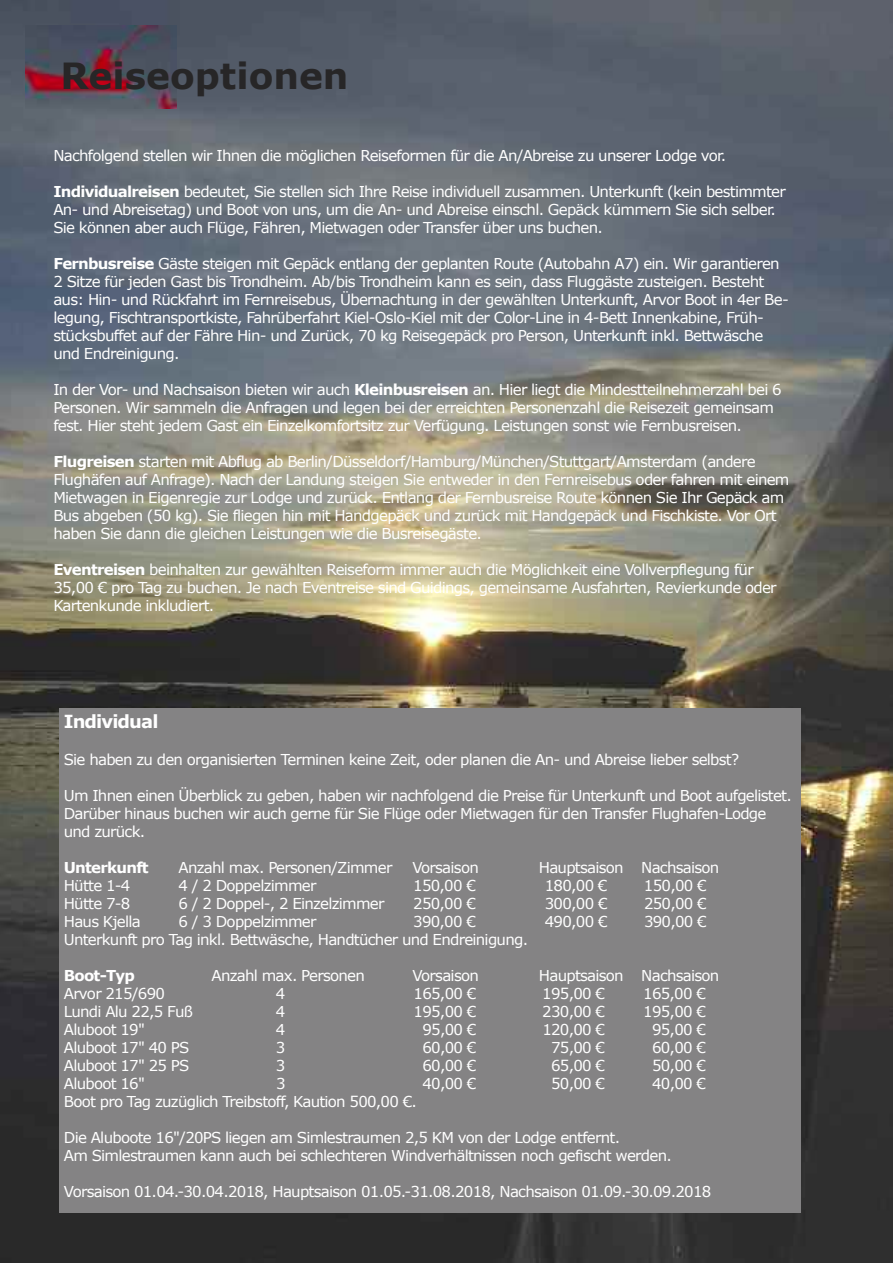
<style>
.page{position:relative;width:893px;height:1263px;background:#fff}
.page>*{position:absolute;margin:0;border:0;box-sizing:border-box;transform-origin:0 0}
.t1{font:700 36px "Verdana";color:#272627}
.t2{font:700 18px "Verdana";letter-spacing:-.05em;color:#fff}
.t3{font:15px/18px "Verdana";letter-spacing:-.05em;color:#fff}
.t4{font:700 15px "Verdana";letter-spacing:-.05em;color:#fff}
.s1{font-weight:700}
</style>
<div class="page">
<img style="left:0;top:0;width:893px;height:1263px">
<img style="left:26px;top:26px;width:151px;height:82px">
<div style="left:60px;top:708px;width:741px;height:504px;background:#848384"></div>
<h1 class="t1" style="left:60px;top:53px;width:290px">Reiseoptionen</h1>
<p class="t3" style="left:53px;top:146px;width:674px">Nachfolgend stellen wir Ihnen die möglichen Reiseformen für die An/Abreise zu unserer Lodge vor.</p>
<p class="t3" style="left:53px;top:182px;width:734px"><span class="s1">Individualreisen</span> bedeutet, Sie stellen sich Ihre Reise individuell zusammen. Unterkunft (kein bestimmter<br>An- und Abreisetag) und Boot von uns, um die An- und Abreise einschl. Gepäck kümmern Sie sich selber.<br>Sie können aber auch Flüge, Fähren, Mietwagen oder Transfer über uns buchen.</p>
<p class="t3" style="left:53px;top:254px;width:737px"><span class="s1">Fernbusreise</span> Gäste steigen mit Gepäck entlang der geplanten Route (Autobahn A7) ein. Wir garantieren 2 Sitze für jeden Gast bis Trondheim. Ab/bis Trondheim kann es sein, dass Fluggäste zusteigen. Besteht aus: Hin- und Rückfahrt im Fernreisebus, Übernachtung in der gewählten Unterkunft, Arvor Boot in 4er Be&shy;legung, Fischtransportkiste, Fahrüberfahrt Kiel-Oslo-Kiel mit der Color-Line in 4-Bett Innenkabine, Früh&shy;stücksbuffet auf der Fähre Hin- und Zurück, 70 kg Reisegepäck pro Person, Unterkunft inkl. Bettwäsche und Endreinigung.</p>
<p class="t3" style="left:53px;top:380px;width:730px">In der Vor- und Nachsaison bieten wir auch <span class="s1">Kleinbusreisen</span> an. Hier liegt die Mindestteilnehmerzahl bei 6<br>Personen. Wir sammeln die Anfragen und legen bei der erreichten Personenzahl die Reisezeit gemeinsam fest. Hier steht jedem Gast ein Einzelkomfortsitz zur Verfügung. Leistungen sonst wie Fernbusreisen.</p>
<p class="t3" style="left:53px;top:452px;width:738px"><span class="s1">Flugreisen</span> starten mit Abflug ab Berlin/Düsseldorf/Hamburg/München/Stuttgart/Amsterdam (andere Flughäfen auf Anfrage). Nach der Landung steigen Sie entweder in den Fernreisebus oder fahren mit einem Mietwagen in Eigenregie zur Lodge und zurück. Entlang der Fernbusreise Route können Sie Ihr Gepäck am Bus abgeben (50 kg). Sie fliegen hin mit Handgepäck und zurück mit Handgepäck und Fischkiste. Vor Ort haben Sie dann die gleichen Leistungen wie die Busreisegäste.</p>
<p class="t3" style="left:53px;top:560px;width:725px"><span class="s1">Eventreisen</span> beinhalten zur gewählten Reiseform immer auch die Möglichkeit eine Vollverpflegung für<br>35,00 € pro Tag zu buchen. Je nach Eventreise sind Guidings, gemeinsame Ausfahrten, Revierkunde oder<br>Kartenkunde inkludiert.</p>
<p class="t2" style="left:64px;top:710px;width:96px">Individual</p>
<p class="t3" style="left:64px;top:750px;width:677px">Sie haben zu den organisierten Terminen keine Zeit, oder planen die An- und Abreise lieber selbst?</p>
<p class="t3" style="left:64px;top:786px;width:730px">Um Ihnen einen Überblick zu geben, haben wir nachfolgend die Preise für Unterkunft und Boot aufgelistet.<br>Darüber hinaus buchen wir auch gerne für Sie Flüge oder Mietwagen für den Transfer Flughafen-Lodge und zurück.</p>
<p class="t4" style="left:64px;top:857px;width:86px">Unterkunft</p>
<p class="t3" style="left:179px;top:858px;width:215px">Anzahl max. Personen/Zimmer</p>
<p class="t3" style="left:412px;top:858px;width:68px">Vorsaison</p>
<p class="t3" style="left:539px;top:858px;width:182px">Hauptsaison Nachsaison</p>
<p class="t3" style="left:64px;top:876px;width:68px">Hütte 1-4</p>
<p class="t3" style="left:179px;top:876px;width:139px">4 / 2 Doppelzimmer</p>
<p class="t3" style="left:413px;top:876px;width:64px">150,00 €</p>
<p class="t3" style="left:545px;top:876px;width:64px">180,00 €</p>
<p class="t3" style="left:644px;top:876px;width:64px">150,00 €</p>
<p class="t3" style="left:64px;top:894px;width:68px">Hütte 7-8</p>
<p class="t3" style="left:179px;top:894px;width:207px">6 / 2 Doppel-, 2 Einzelzimmer</p>
<p class="t3" style="left:413px;top:894px;width:64px">250,00 €</p>
<p class="t3" style="left:545px;top:894px;width:64px">300,00 €</p>
<p class="t3" style="left:644px;top:894px;width:64px">250,00 €</p>
<p class="t3" style="left:64px;top:912px;width:79px">Haus Kjella</p>
<p class="t3" style="left:179px;top:912px;width:139px">6 / 3 Doppelzimmer</p>
<p class="t3" style="left:413px;top:912px;width:64px">390,00 €</p>
<p class="t3" style="left:545px;top:912px;width:64px">490,00 €</p>
<p class="t3" style="left:644px;top:912px;width:64px">390,00 €</p>
<p class="t3" style="left:64px;top:930px;width:466px">Unterkunft pro Tag inkl. Bettwäsche, Handtücher und Endreinigung.</p>
<p class="t4" style="left:64px;top:965px;width:73px">Boot-Typ</p>
<p class="t3" style="left:211px;top:966px;width:155px">Anzahl max. Personen</p>
<p class="t3" style="left:412px;top:966px;width:68px">Vorsaison</p>
<p class="t3" style="left:539px;top:966px;width:182px">Hauptsaison Nachsaison</p>
<p class="t3" style="left:64px;top:984px;width:103px">Arvor 215/690</p>
<p class="t3" style="left:276px;top:984px;width:11px">4</p>
<p class="t3" style="left:414px;top:984px;width:64px">165,00 €</p>
<p class="t3" style="left:542px;top:984px;width:64px">195,00 €</p>
<p class="t3" style="left:643px;top:984px;width:64px">165,00 €</p>
<p class="t3" style="left:64px;top:1002px;width:131px">Lundi Alu 22,5 Fuß</p>
<p class="t3" style="left:276px;top:1002px;width:11px">4</p>
<p class="t3" style="left:414px;top:1002px;width:64px">195,00 €</p>
<p class="t3" style="left:542px;top:1002px;width:64px">230,00 €</p>
<p class="t3" style="left:643px;top:1002px;width:64px">195,00 €</p>
<p class="t3" style="left:64px;top:1020px;width:83px">Aluboot 19"</p>
<p class="t3" style="left:276px;top:1020px;width:11px">4</p>
<p class="t3" style="left:422px;top:1020px;width:55px">95,00 €</p>
<p class="t3" style="left:542px;top:1020px;width:64px">120,00 €</p>
<p class="t3" style="left:652px;top:1020px;width:55px">95,00 €</p>
<p class="t3" style="left:64px;top:1038px;width:127px">Aluboot 17" 40 PS</p>
<p class="t3" style="left:276px;top:1038px;width:11px">3</p>
<p class="t3" style="left:422px;top:1038px;width:55px">60,00 €</p>
<p class="t3" style="left:551px;top:1038px;width:55px">75,00 €</p>
<p class="t3" style="left:652px;top:1038px;width:55px">60,00 €</p>
<p class="t3" style="left:64px;top:1056px;width:127px">Aluboot 17" 25 PS</p>
<p class="t3" style="left:276px;top:1056px;width:11px">3</p>
<p class="t3" style="left:422px;top:1056px;width:55px">60,00 €</p>
<p class="t3" style="left:551px;top:1056px;width:55px">65,00 €</p>
<p class="t3" style="left:652px;top:1056px;width:55px">50,00 €</p>
<p class="t3" style="left:64px;top:1074px;width:83px">Aluboot 16"</p>
<p class="t3" style="left:276px;top:1074px;width:11px">3</p>
<p class="t3" style="left:422px;top:1074px;width:55px">40,00 €</p>
<p class="t3" style="left:551px;top:1074px;width:55px">50,00 €</p>
<p class="t3" style="left:652px;top:1074px;width:55px">40,00 €</p>
<p class="t3" style="left:64px;top:1092px;width:355px">Boot pro Tag zuzüglich Treibstoff, Kaution 500,00 €.</p>
<p class="t3" style="left:64px;top:1128px;width:609px">Die Aluboote 16"/20PS liegen am Simlestraumen 2,5 KM von der Lodge entfernt.<br>Am Simlestraumen kann auch bei schlechteren Windverhältnissen noch gefischt werden.</p>
<p class="t3" style="left:64px;top:1182px;width:649px">Vorsaison 01.04.-30.04.2018, Hauptsaison 01.05.-31.08.2018, Nachsaison 01.09.-30.09.2018</p>
</div>
